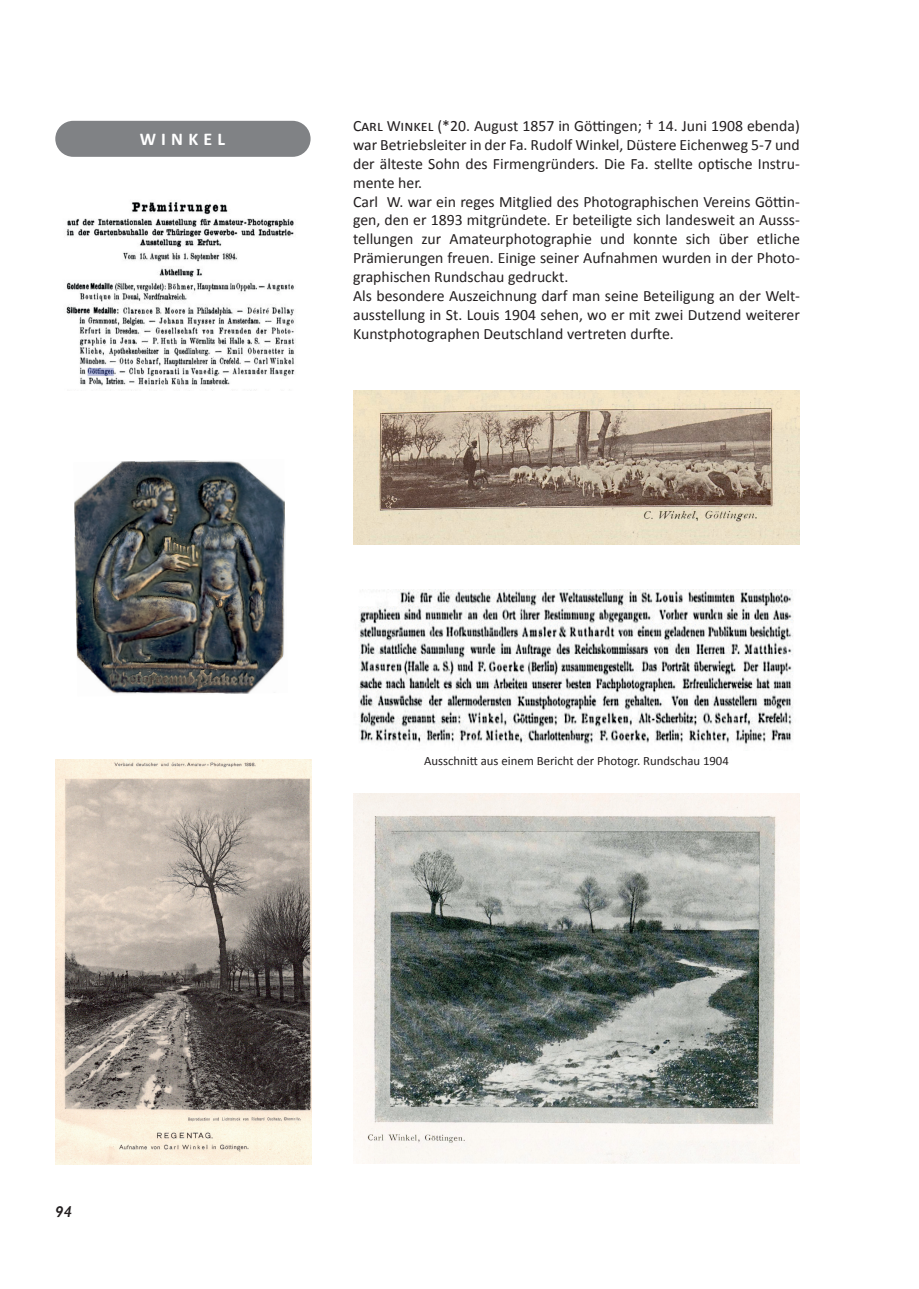
<style>
.page{position:relative;width:919px;height:1289px;background:#fff}
.page>*{position:absolute;margin:0;border:0;box-sizing:border-box;transform-origin:0 0}
.t1{font:700 18px "Calibri";letter-spacing:.29em;color:#fff}
.t2{font:15.75px/18.9px "Calibri";color:#231f20;text-align:justify}
.t3{font:italic 600 15.75px "Gill Sans";color:#231f20}
.t4{font:12.75px "Calibri";color:#231f20}
</style>
<div class="page">
<img style="left:353px;top:391px;width:446px;height:153px">
<img style="left:55px;top:759px;width:256px;height:405px">
<img style="left:358px;top:589px;width:436px;height:156px">
<img style="left:353px;top:793px;width:446px;height:370px">
<img style="left:66px;top:200px;width:230px;height:191px">
<div style="left:55px;top:121px;width:255px;height:36px;background:#808285;border-radius:18px"></div>
<img style="left:74px;top:460px;width:212px;height:234px">
<p class="t1" style="left:140px;top:126px;width:87px">WINKEL</p>
<p class="t2" style="left:353px;top:116px;width:448px">Carl Winkel (*20. August 1857 in Göttingen; † 14. Juni 1908 ebenda) war Betriebsleiter in der Fa. Rudolf Winkel, Düstere Eichenweg 5-7 und der älteste Sohn des Firmengründers. Die Fa. stellte optische Instru&shy;mente her.</p>
<p class="t2" style="left:353px;top:191px;width:448px">Carl W. war ein reges Mitglied des Photographischen Vereins Göttin&shy;gen, den er 1893 mitgründete. Er beteiligte sich landesweit an Ausss&shy;tellungen zur Amateurphotographie und konnte sich über etliche Prämierungen freuen. Einige seiner Aufnahmen wurden in der Photo&shy;graphischen Rundschau gedruckt.</p>
<p class="t2" style="left:353px;top:286px;width:448px">Als besondere Auszeichnung darf man seine Beteiligung an der Welt&shy;ausstellung in St. Louis 1904 sehen, wo er mit zwei Dutzend weiterer Kunstphotographen Deutschland vertreten durfte.</p>
<p class="t4" style="left:424px;top:752px;width:306px">Ausschnitt aus einem Bericht der Photogr. Rundschau 1904</p>
<p class="t3" style="left:55px;top:1202px;width:18px">94</p>
</div>
